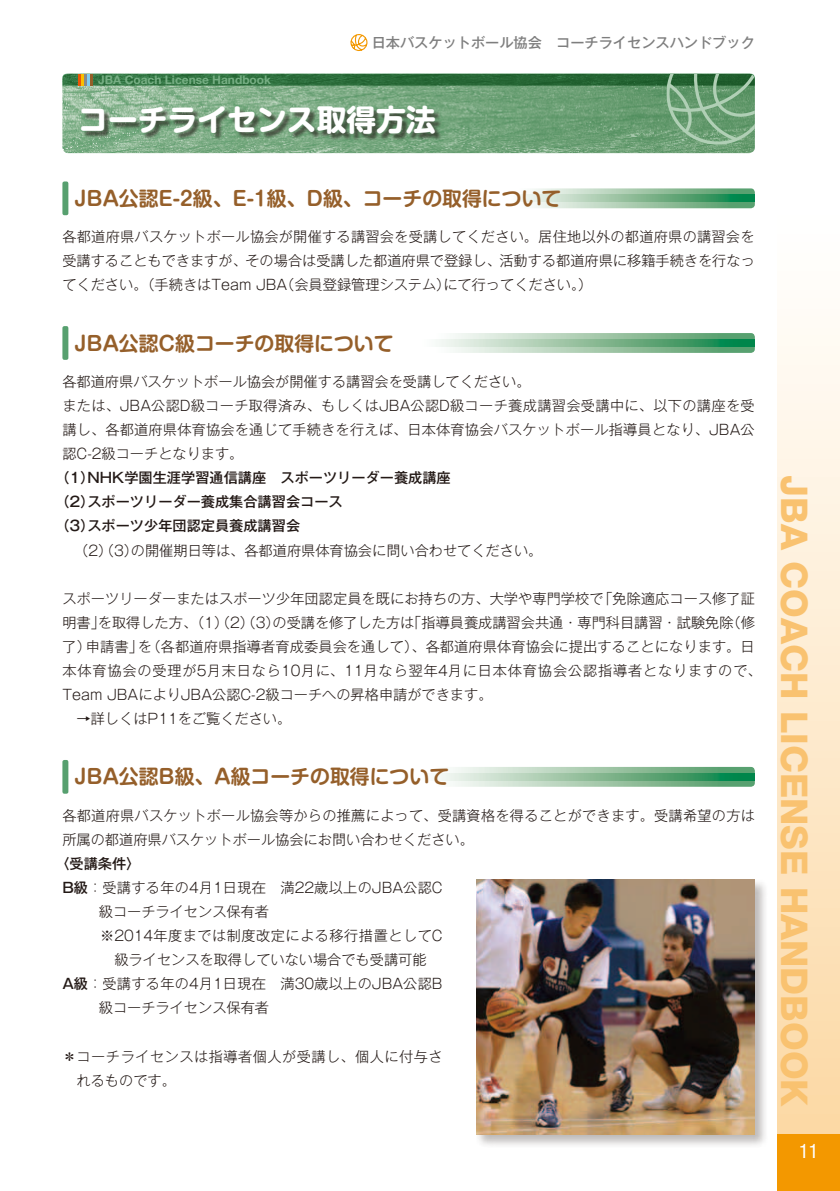
<style>
.page{position:relative;width:840px;height:1191px;background:#fff}
.page>*{position:absolute;margin:0;border:0;box-sizing:border-box;transform-origin:0 0}
.t1{font:800 36.8px "Helvetica Neue LT Std";color:#f9c270}
.t2{font:700 29.8px "Shin M Go Pro";color:#fff}
.t3{font:700 19.8px "Shin M Go Pro De";color:#955f2a}
.t4{font:condensed 19.8px "Helvetica Neue LT Std";color:#fff}
.t5{font:300 14.2px/24px "Gothic MB101 Pro";letter-spacing:.005em;color:#231916}
.t6{font:500 14.2px/24px "Gothic MB101 Pro";color:#231916}
.t7{font:300 14.2px/24px "Gothic MB101 Pro";letter-spacing:.035em;color:#231916}
.t8{font:500 14.2px "Gothic MB101 Pro";color:#7e7e7e}
.t9{font:700 12px "Helvetica Neue LT Std";color:#77af84}
.s1{font-weight:500}
</style>
<div class="page">
<div style="left:777px;top:0;width:62px;height:1191px;background:linear-gradient(to bottom,#fff,#fcd8a3)"></div>
<div style="left:777px;top:1134px;width:62px;height:57px;background:#f39800"></div>
<svg style="left:350px;top:34px;width:18px;height:17px"></svg>
<svg style="left:522px;top:188px;width:232px;height:20px;background:#a5caae"></svg>
<svg style="left:522px;top:195px;width:232px;height:7px;background:#80b995"></svg>
<div style="left:62px;top:181px;width:6px;height:34px;background:#57a06f;border-radius:2px"></div>
<svg style="left:68px;top:333px;width:686px;height:20px"></svg>
<svg style="left:68px;top:339px;width:686px;height:7px"></svg>
<div style="left:62px;top:326px;width:6px;height:34px;background:#57a06f;border-radius:2px"></div>
<svg style="left:68px;top:767px;width:686px;height:19px"></svg>
<svg style="left:68px;top:773px;width:686px;height:7px"></svg>
<div style="left:62px;top:760px;width:6px;height:33px;background:#57a06f;border-radius:2px"></div>
<div style="left:474px;top:877px;width:294px;height:270px;background:#231916;opacity:.3"></div>
<img style="left:476px;top:879px;width:278px;height:255px">
<svg style="left:62px;top:74px;width:692px;height:79px;background:#79a982"></svg>
<svg style="left:62px;top:74px;width:692px;height:71px;background:#699871"></svg>
<p class="t9" style="left:98px;top:72px;width:174px">JBA Coach License Handbook</p>
<p class="t8" style="left:371px;top:31px;width:384px">日本バスケットボール協会　コーチライセンスハンドブック</p>
<h2 class="t2" style="left:78px;top:95px;width:359px">コーチライセンス取得方法</h2>
<h3 class="t3" style="left:74px;top:182px;width:488px">JBA公認E-2級、E-1級、D級、コーチの取得について</h3>
<p class="t5" style="left:62px;top:223px;width:693px;text-align:justify">各都道府県バスケットボール協会が開催する講習会を受講してください。居住地以外の都道府県の講習会を受講することもできますが、その場合は受講した都道府県で登録し、活動する都道府県に移籍手続きを行なってください。（手続きはTeam JBA（会員登録管理システム）にて行ってください。）</p>
<h3 class="t3" style="left:74px;top:327px;width:320px">JBA公認C級コーチの取得について</h3>
<p class="t5" style="left:62px;top:367px;width:693px">各都道府県バスケットボール協会が開催する講習会を受講してください。<br>または、JBA公認D級コーチ取得済み、もしくはJBA公認D級コーチ養成講習会受講中に、以下の講座を受講し、各都道府県体育協会を通じて手続きを行えば、日本体育協会バスケットボール指導員となり、JBA公認C-2級コーチとなります。</p>
<p class="t6" style="left:55px;top:464px;width:396px">（1）NHK学園生涯学習通信講座　スポーツリーダー養成講座（2）スポーツリーダー養成集合講習会コース<br>（3）スポーツ少年団認定員養成講習会</p>
<p class="t5" style="left:62px;top:536px;width:481px">　 （2）（3）の開催期日等は、各都道府県体育協会に問い合わせてください。</p>
<p class="t5" style="left:62px;top:584px;width:700px">スポーツリーダーまたはスポーツ少年団認定員を既にお持ちの方、大学や専門学校で「免除適応コース修了証明書」を取得した方、（1）（2）（3）の受講を修了した方は「指導員養成講習会共通・専門科目講習・試験免除（修了）申請書」を（各都道府県指導者育成委員会を通して）、各都道府県体育協会に提出することになります。日本体育協会の受理が5月末日なら10月に、11月なら翌年4月に日本体育協会公認指導者となりますので、Team JBAによりJBA公認C-2級コーチへの昇格申請ができます。<br>　→詳しくはP11をご覧ください。</p>
<h3 class="t3" style="left:74px;top:760px;width:376px">JBA公認B級、A級コーチの取得について</h3>
<p class="t5" style="left:62px;top:801px;width:693px">各都道府県バスケットボール協会等からの推薦によって、受講資格を得ることができます。受講希望の方は所属の都道府県バスケットボール協会にお問い合わせください。</p>
<p class="t6" style="left:55px;top:849px;width:87px">〈受講条件〉</p>
<p class="t5" style="left:62px;top:873px;width:381px"><span class="s1">B級</span>：受講する年の4月1日現在　満22歳以上のJBA公認C</p>
<p class="t5" style="left:99px;top:897px;width:172px">級コーチライセンス保有者</p>
<p class="t7" style="left:62px;top:921px;width:381px">　　 ※2014年度までは制度改定による移行措置としてC</p>
<p class="t5" style="left:114px;top:946px;width:313px">級ライセンスを取得していない場合でも受講可能</p>
<p class="t5" style="left:62px;top:970px;width:381px"><span class="s1">A級</span>：受講する年の4月1日現在　満30歳以上のJBA公認B</p>
<p class="t5" style="left:99px;top:994px;width:172px">級コーチライセンス保有者</p>
<p class="t7" style="left:77px;top:1042px;width:367px;text-indent:-14px">＊コーチライセンスは指導者個人が受講し、個人に付与されるものです。</p>
<h1 class="t1" style="left:815px;top:475px;width:633px;rotate:90deg">JBA COACH LICENSE HANDBOOK</h1>
<h3 class="t4" style="left:798px;top:1139px;width:21px">11</h3>
</div>
